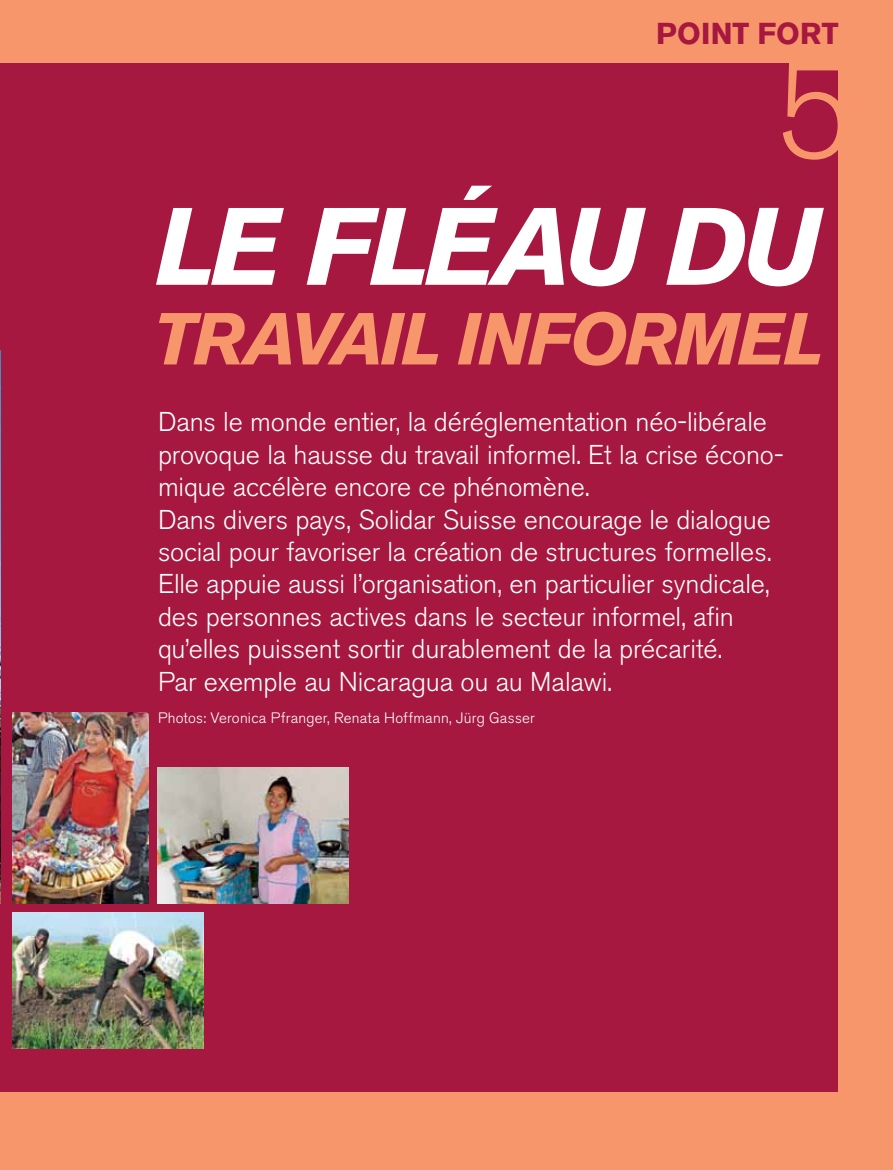
<style>
.page{position:relative;width:893px;height:1170px;background:#fff}
.page>*{position:absolute;margin:0;border:0;box-sizing:border-box;transform-origin:0 0}
.t1{font:300 135px "Akzidenz Grotesk BE";color:#f7966b}
.t2{font:italic 700 108.75px "Akzidenz Grotesk BE";color:#fff}
.t3{font:italic 700 72.75px "Akzidenz Grotesk BE";color:#f7966b}
.t4{font:700 30px "Akzidenz Grotesk BE";letter-spacing:.005em;color:#a61840}
.t5{font:300 27px/32.4px "Akzidenz Grotesk BE";letter-spacing:-.005em;color:#fff}
.t6{font:300 15px "Akzidenz Grotesk BE";letter-spacing:.015em;color:#fff}
</style>
<div class="page">
<div style="left:0;top:0;width:893px;height:1169px;background:#f7966b"></div>
<div style="left:0;top:64px;width:838px;height:1027px;background:#a61840"></div>
<img style="left:157px;top:767px;width:192px;height:136px">
<img style="left:13px;top:712px;width:136px;height:191px">
<img style="left:12px;top:912px;width:191px;height:136px">
<img style="left:0;top:350px;width:1px;height:553px">
<h2 class="t2" style="left:156px;top:182px;width:220px">LE FLÉAU</h2>
<p class="t4" style="left:656px;top:16px;width:184px">POINT FORT</p>
<h1 class="t1" style="left:776px;top:35px;width:80px">5</h1>
<h2 class="t2" style="left:666px;top:182px;width:153px">DU</h2>
<h3 class="t3" style="left:152px;top:295px;width:46px">TRA</h3>
<h3 class="t3" style="left:290px;top:295px;width:213px">VAIL INFOR</h3>
<h3 class="t3" style="left:675px;top:295px;width:147px">MEL</h3>
<p class="t5" style="left:158px;top:406px;width:627px">Dans le monde entier, la déréglementation néo-libérale provoque la hausse du travail informel. Et la crise écono&shy;mique accélère encore ce phénomène.<br>Dans divers pays, Solidar Suisse encourage le dialogue social pour favoriser la création de structures formelles.<br>Elle appuie aussi l’organisation, en particulier syndicale, des personnes actives dans le secteur informel, afin qu’elles puissent sortir durablement de la précarité.<br>Par exemple au Nicaragua ou au Malawi.</p>
<p class="t6" style="left:158px;top:709px;width:378px">Photos: Veronica Pfranger, Renata Hoffmann, Jürg Gasser</p>
</div>
